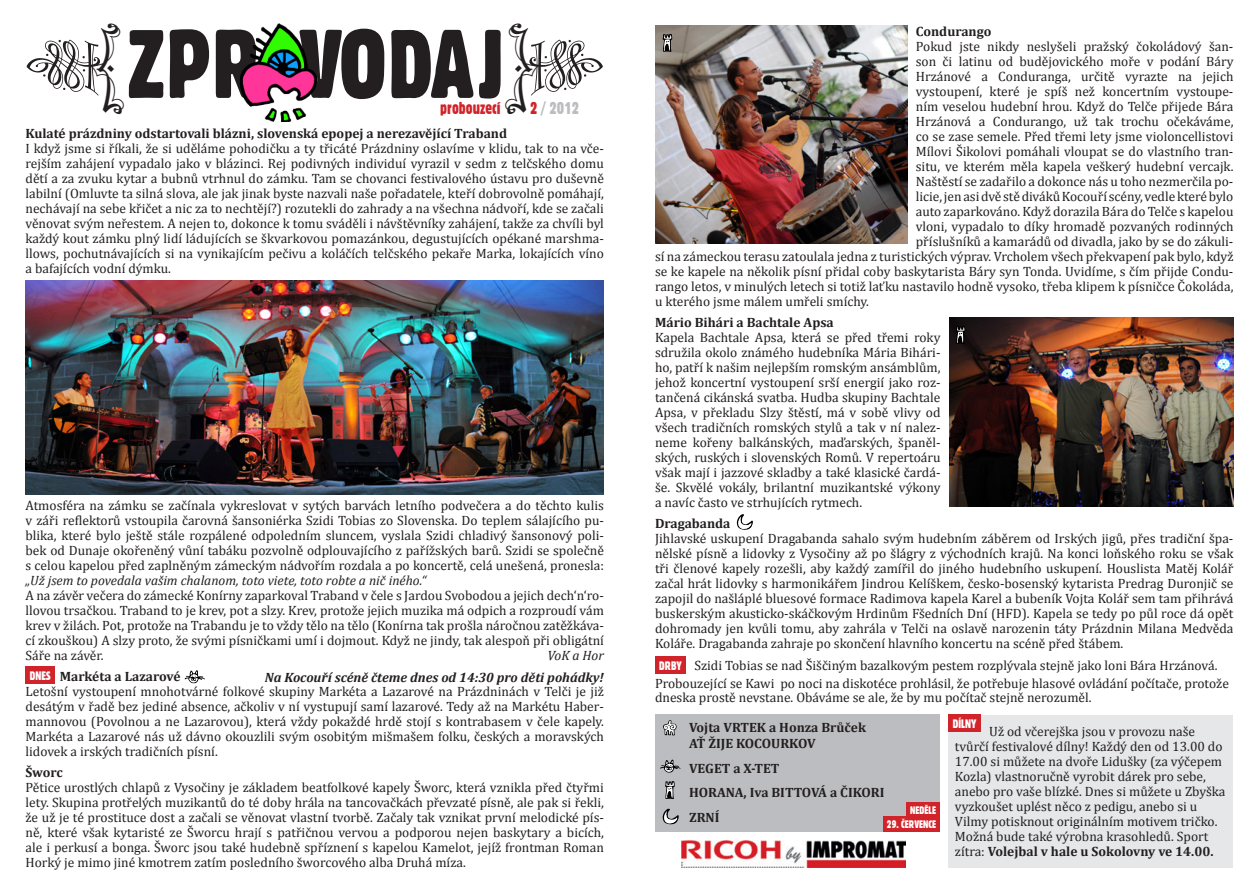
<style>
.page{position:relative;width:1259px;height:893px;background:#fff}
.page>*{position:absolute;margin:0;border:0;box-sizing:border-box;transform-origin:0 0}
.t1{font:94.5px "Gothic 821 Condensed BT";color:#231f20}
.t2{font:16.5px "Gothic 821 Condensed BT";color:#d1232a}
.t3{font:16.5px "Gothic 821 Condensed BT";color:#bcbdc0}
.drby{font:13.5px/15px "Cambria";color:#231f20;text-align:justify}
.Nadpis{font:700 13.5px/16.2px "Cambria";color:#231f20}
.Nadpis-2{font:italic 700 13.5px "Cambria";color:#231f20}
.t4{font:italic 13.5px "Cambria";color:#231f20}
.t5{font:12px "Gothic 821 Condensed BT";color:#fff}
.t6{font:10.65px "Gothic 821 Condensed BT";color:#fff}
.s1{color:#fff}
.s2{color:#d1232a}
.s3{font-style:italic}
.s4{font-weight:700}
</style>
<div class="page">
<img style="left:681px;top:840px;width:224px;height:27px">
<div style="left:655px;top:715px;width:285px;height:117px;background:#bcbdc0"></div>
<svg style="left:662px;top:809px;width:17px;height:16px"></svg>
<svg style="left:736px;top:514px;width:17px;height:16px"></svg>
<div style="left:883px;top:816px;width:57px;height:16px;background:#d1232a"></div>
<div style="left:906px;top:802px;width:34px;height:16px;background:#d1232a"></div>
<svg style="left:665px;top:781px;width:10px;height:18px"></svg>
<svg style="left:663px;top:720px;width:13px;height:15px"></svg>
<svg style="left:660px;top:760px;width:20px;height:13px"></svg>
<div style="left:948px;top:715px;width:285px;height:152px;background:#e6e7e9"></div>
<div style="left:948px;top:715px;width:32px;height:17px;background:#d1232a"></div>
<div style="left:655px;top:656px;width:31px;height:18px;background:#d1232a"></div>
<img style="left:949px;top:318px;width:284px;height:189px">
<img style="left:655px;top:26px;width:252px;height:217px">
<svg style="left:955px;top:326px;width:10px;height:18px"></svg>
<svg style="left:662px;top:34px;width:10px;height:18px"></svg>
<img style="left:239px;top:23px;width:79px;height:98px">
<div style="left:26px;top:666px;width:29px;height:18px;background:#d1232a"></div>
<svg style="left:185px;top:670px;width:20px;height:13px"></svg>
<img style="left:26px;top:280px;width:578px;height:214px">
<p class="t1" style="left:127px;top:6px;width:379px">ZPR<span class="s1">A</span>VODAJ</p>
<p class="t2" style="left:440px;top:98px;width:62px">probouzecí</p>
<p class="t3" style="left:530px;top:98px;width:50px"><span class="s2">2</span> / 2012</p>
<p class="Nadpis" style="left:26px;top:124px;width:483px">Kulaté prázdniny odstartovali blázni, slovenská epopej a nerezavějící Traband</p>
<p class="drby" style="left:26px;top:140px;width:580px">I když jsme si říkali, že si uděláme pohodičku a ty třicáté Prázdniny oslavíme v klidu, tak to na vče&shy;rejším zahájení vypadalo jako v blázinci. Rej podivných individuí vyrazil v sedm z telčského domu dětí a za zvuku kytar a bubnů vtrhnul do zámku. Tam se chovanci festivalového ústavu pro duševně labilní (Omluvte ta silná slova, ale jak jinak byste nazvali naše pořadatele, kteří dobrovolně pomáhají, nechávají na sebe křičet a nic za to nechtějí?) rozutekli do zahrady a na všechna nádvoří, kde se začali věnovat svým neřestem. A nejen to, dokonce k tomu sváděli i návštěvníky zahájení, takže za chvíli byl každý kout zámku plný lidí ládujících se škvarkovou pomazánkou, degustujících opékané marshma&shy;llows, pochutnávajících si na vynikajícím pečivu a koláčích telčského pekaře Marka, lokajících víno a bafajících vodní dýmku.</p>
<p class="drby" style="left:26px;top:497px;width:580px">Atmosféra na zámku se začínala vykreslovat v sytých barvách letního podvečera a do těchto kulis v záři reflektorů vstoupila čarovná šansoniérka Szidi Tobias zo Slovenska. Do teplem sálajícího pu&shy;blika, které bylo ještě stále rozpálené odpoledním sluncem, vyslala Szidi chladivý šansonový poli&shy;bek od Dunaje okořeněný vůní tabáku pozvolně odplouvajícího z pařížských barů. Szidi se společně s celou kapelou před zaplněným zámeckým nádvořím rozdala a po koncertě, celá unešená, pronesla: <span class="s3">„Už jsem to povedala vašim chalanom, toto viete, toto robte a nič iného.“</span></p>
<p class="drby" style="left:26px;top:587px;width:580px">A na závěr večera do zámecké Konírny zaparkoval Traband v čele s Jardou Svobodou a jejich dech‘n‘ro&shy;llovou trsačkou. Traband to je krev, pot a slzy. Krev, protože jejich muzika má odpich a rozproudí vám krev v žilách. Pot, protože na Trabandu je to vždy tělo na tělo (Konírna tak prošla náročnou zatěžkáva&shy;cí zkouškou) A slzy proto, že svými písničkami umí i dojmout. Když ne jindy, tak alespoň při obligátní Sáře na závěr.</p>
<p class="t4" style="left:547px;top:646px;width:58px">VoK a Hor</p>
<p class="t5" style="left:30px;top:668px;width:23px">DNES</p>
<p class="Nadpis" style="left:60px;top:668px;width:122px">Markéta a Lazarové</p>
<p class="drby" style="left:26px;top:684px;width:580px">Letošní vystoupení mnohotvárné folkové skupiny Markéta a Lazarové na Prázdninách v Telči je již desátým v řadě bez jediné absence, ačkoliv v ní vystupují samí lazarové. Tedy až na Markétu Haber&shy;mannovou (Povolnou a ne Lazarovou), která vždy pokaždé hrdě stojí s kontrabasem v čele kapely.<br>Markéta a Lazarové nás už dávno okouzlili svým osobitým mišmašem folku, českých a moravských lidovek a irských tradičních písní.</p>
<p class="Nadpis" style="left:26px;top:764px;width:39px">Šworc</p>
<p class="drby" style="left:26px;top:780px;width:580px">Pětice urostlých chlapů z Vysočiny je základem beatfolkové kapely Šworc, která vznikla před čtyřmi lety. Skupina protřelých muzikantů do té doby hrála na tancovačkách převzaté písně, ale pak si řekli, že už je té prostituce dost a začali se věnovat vlastní tvorbě. Začaly tak vznikat první melodické pís&shy;ně, které však kytaristé ze Šworcu hrají s patřičnou vervou a podporou nejen baskytary a bicích, ale i perkusí a bonga. Šworc jsou také hudebně spříznení s kapelou Kamelot, jejíž frontman Roman Horký je mimo jiné kmotrem zatím posledního šworcového alba Druhá míza.</p>
<p class="Nadpis-2" style="left:265px;top:667px;width:340px">Na Kocouří scéně čteme dnes od 14:30 pro děti pohádky!</p>
<p class="Nadpis" style="left:916px;top:23px;width:77px">Condurango</p>
<p class="drby" style="left:916px;top:39px;width:319px">Pokud jste nikdy neslyšeli pražský čokoládový šan-</p>
<p class="drby" style="left:916px;top:54px;width:319px">son či latinu od budějovického moře v podání Báry</p>
<p class="drby" style="left:916px;top:69px;width:319px">Hrzánové a Conduranga, určitě vyrazte na jejich</p>
<p class="drby" style="left:916px;top:84px;width:319px">vystoupení, které je spíš než koncertním vystoupe-</p>
<p class="drby" style="left:916px;top:99px;width:319px">ním veselou hudební hrou. Když do Telče přijede Bára</p>
<p class="drby" style="left:916px;top:114px;width:319px">Hrzánová a Condurango, už tak trochu očekáváme,</p>
<p class="drby" style="left:916px;top:129px;width:319px">co se zase semele. Před třemi lety jsme violoncellistovi</p>
<p class="drby" style="left:916px;top:144px;width:319px">Mílovi Šikolovi pomáhali vloupat se do vlastního tran-</p>
<p class="drby" style="left:916px;top:159px;width:319px">situ, ve kterém měla kapela veškerý hudební vercajk.</p>
<p class="drby" style="left:916px;top:174px;width:319px">Naštěstí se zadařilo a dokonce nás u toho nezmerčila po-</p>
<p class="drby" style="left:916px;top:189px;width:319px">licie, jen asi dvě stě diváků Kocouří scény, vedle které bylo</p>
<p class="drby" style="left:916px;top:204px;width:319px">auto zaparkováno. Když dorazila Bára do Telče s kapelou</p>
<p class="drby" style="left:916px;top:219px;width:319px">vloni, vypadalo to díky hromadě pozvaných rodinných</p>
<p class="drby" style="left:916px;top:234px;width:319px">příslušníků a kamarádů od divadla, jako by se do zákuli-</p>
<p class="drby" style="left:655px;top:249px;width:580px">sí na zámeckou terasu zatoulala jedna z turistických výprav. Vrcholem všech překvapení pak bylo, když</p>
<p class="drby" style="left:655px;top:264px;width:580px">se ke kapele na několik písní přidal coby baskytarista Báry syn Tonda. Uvidíme, s čím přijde Condu-</p>
<p class="drby" style="left:655px;top:279px;width:580px">rango letos, v minulých letech si totiž laťku nastavilo hodně vysoko, třeba klipem k písničce Čokoláda,</p>
<p class="drby" style="left:655px;top:294px;width:215px">u kterého jsme málem umřeli smíchy.</p>
<p class="Nadpis" style="left:655px;top:314px;width:180px">Mário Bihári a Bachtale Apsa</p>
<p class="drby" style="left:655px;top:330px;width:287px">Kapela Bachtale Apsa, která se před třemi roky sdružila okolo známého hudebníka Mária Bihári&shy;ho, patří k našim nejlepším romským ansámblům, jehož koncertní vystoupení srší energií jako roz&shy;tančená cikánská svatba. Hudba skupiny Bachtale Apsa, v překladu Slzy štěstí, má v sobě vlivy od všech tradičních romských stylů a tak v ní nalez&shy;neme kořeny balkánských, maďarských, španěl&shy;ských, ruských i slovenských Romů. V repertoáru však mají i jazzové skladby a také klasické čardá&shy;še. Skvělé vokály, brilantní muzikantské výkony a navíc často ve strhujících rytmech.</p>
<p class="Nadpis" style="left:655px;top:515px;width:77px">Dragabanda</p>
<p class="drby" style="left:655px;top:531px;width:580px">Jihlavské uskupení Dragabanda sahalo svým hudebním záběrem od Irských jigů, přes tradiční špa&shy;nělské písně a lidovky z Vysočiny až po šlágry z východních krajů. Na konci loňského roku se však tři členové kapely rozešli, aby každý zamířil do jiného hudebního uskupení. Houslista Matěj Kolář začal hrát lidovky s harmonikářem Jindrou Kelíškem, česko-bosenský kytarista Predrag Duronjič se zapojil do našláplé bluesové formace Radimova kapela Karel a bubeník Vojta Kolář sem tam přihrává buskerským akusticko-skáčkovým Hrdinům Fšedních Dní (HFD). Kapela se tedy po půl roce dá opět dohromady jen kvůli tomu, aby zahrála v Telči na oslavě narozenin táty Prázdnin Milana Medvěda Koláře. Dragabanda zahraje po skončení hlavního koncertu na scéně před štábem.</p>
<p class="drby" style="left:694px;top:658px;width:524px">Szidi Tobias se nad Šiščiným bazalkovým pestem rozplývala stejně jako loni Bára Hrzánová.</p>
<p class="drby" style="left:655px;top:677px;width:575px;line-height:13.5px">Probouzející se Kawi po noci na diskotéce prohlásil, že potřebuje hlasové ovládání počítače, protože dneska prostě nevstane. Obáváme se ale, že by mu počítač stejně nerozuměl.</p>
<p class="t5" style="left:952px;top:716px;width:25px">DÍLNY</p>
<p class="t5" style="left:659px;top:658px;width:24px">DRBY</p>
<p class="Nadpis" style="left:689px;top:719px;width:178px">Vojta VRTEK a Honza Brůček<br>AŤ ŽIJE KOCOURKOV</p>
<p class="Nadpis" style="left:689px;top:759px;width:92px">VEGET a X-TET</p>
<p class="Nadpis" style="left:689px;top:784px;width:197px">HORANA, Iva BITTOVÁ a ČIKORI</p>
<p class="Nadpis" style="left:689px;top:809px;width:32px">ZRNÍ</p>
<p class="drby" style="left:955px;top:724px;width:272px;text-align:left;text-indent:34px">Už od včerejška jsou v provozu naše tvůrčí festivalové dílny! Každý den od 13.00 do 17.00 si můžete na dvoře Lidušky (za výčepem Kozla) vlastnoručně vyrobit dárek pro sebe, anebo pro vaše blízké. Dnes si můžete u Zbyška vyzkoušet uplést něco z pedigu, anebo si u Vilmy potisknout originálním motivem tričko.<br>Možná bude také výrobna krasohledů. Sport zítra: <span class="s4">Volejbal v hale u Sokolovny ve 14.00.</span></p>
<p class="t6" style="left:910px;top:804px;width:27px">NEDĚLE</p>
<p class="t6" style="left:887px;top:818px;width:51px">29. ČERVENCE</p>
</div>
